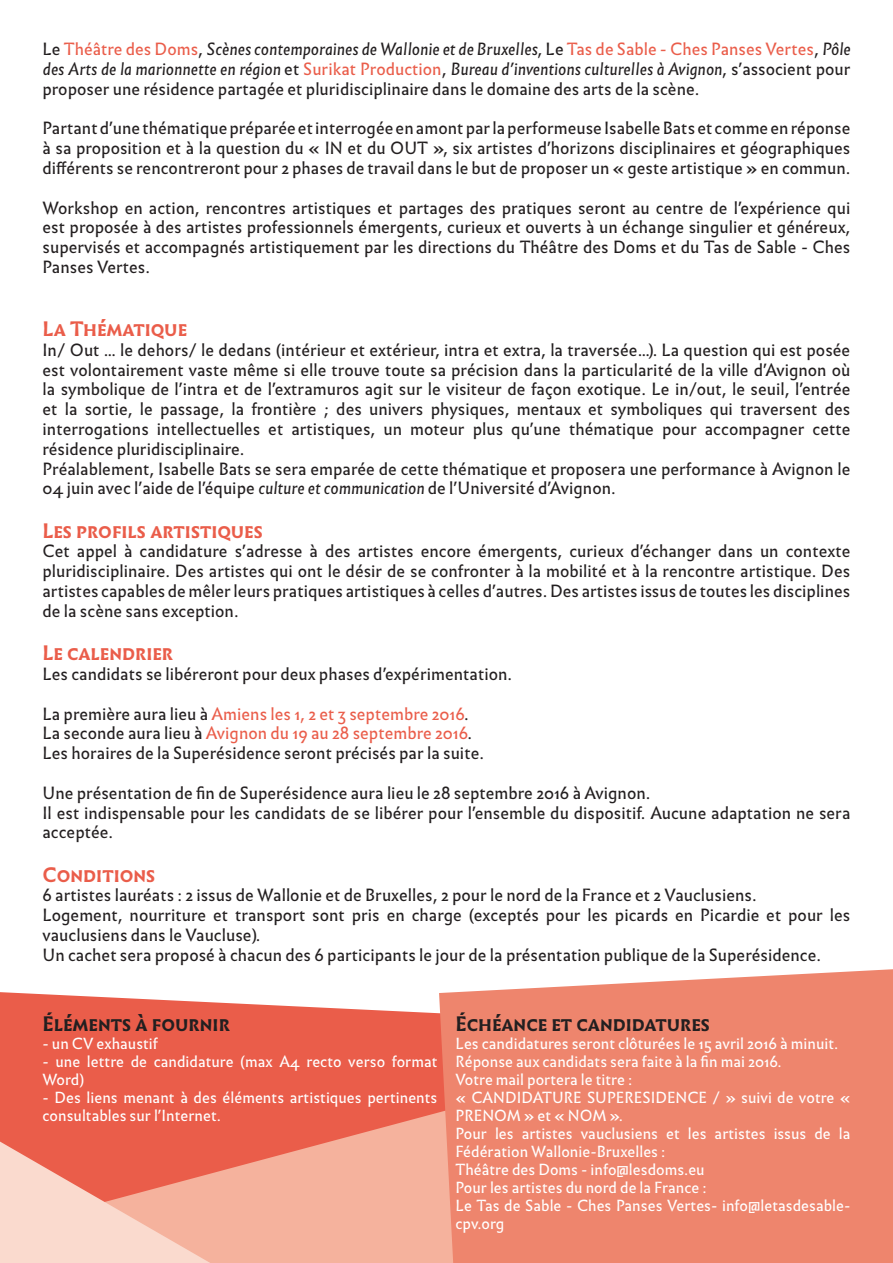
<style>
.page{position:relative;width:893px;height:1263px;background:#fff}
.page>*{position:absolute;margin:0;border:0;box-sizing:border-box;transform-origin:0 0}
.t1{font:700 19.5px "Infini";color:#ea5d4a}
.t2{font:700 19.5px "Infini";color:#231f20}
.t3{font:16.5px/19.8px "Infini";color:#231f20}
.t4{font:italic 16.5px/19.8px "Infini";color:#231f20;text-align:justify}
.t5{font:15px/18px "Infini";color:#fff}
.s1{font-style:normal}
.s2{font-style:normal;color:#ea5d4a}
.s3{font-style:italic}
.s4{color:#ea5d4a}
</style>
<div class="page">
<svg style="left:0;top:992px;width:439px;height:69px;background:#ed7666"></svg>
<svg style="left:0;top:1061px;width:439px;height:202px;background:#ee826e"></svg>
<div style="left:439px;top:969px;width:454px;height:294px;background:#ee856d"></div>
<svg style="left:0;top:1141px;width:210px;height:122px;background:#f4ab9b"></svg>
<p class="t4" style="left:43px;top:38px;width:809px"><span class="s1">Le</span> <span class="s2">Théâtre des Doms</span><span class="s1">,</span> Scènes contemporaines de Wallonie et de Bruxelles<span class="s1">, Le</span> <span class="s2">Tas de Sable - Ches Panses Vertes</span><span class="s1">,</span> Pôle des Arts de la marionnette en région <span class="s1">et</span> <span class="s2">Surikat Production</span><span class="s1">,</span> Bureau d’inventions culturelles à Avignon<span class="s1">, s’associent pour proposer une résidence partagée et pluridisciplinaire dans le domaine des arts de la scène.</span></p>
<p class="t3" style="left:43px;top:118px;width:809px;text-align:justify">Partant d’une thématique préparée et interrogée en amont par la performeuse Isabelle Bats et comme en réponse à sa proposition et à la question du « IN et du OUT », six artistes d’horizons disciplinaires et géographiques différents se rencontreront pour 2 phases de travail dans le but de proposer un « geste artistique » en commun.</p>
<p class="t3" style="left:43px;top:197px;width:809px;text-align:justify">Workshop en action, rencontres artistiques et partages des pratiques seront au centre de l’expérience qui est proposée à des artistes professionnels émergents, curieux et ouverts à un échange singulier et généreux, supervisés et accompagnés artistiquement par les directions du Théâtre des Doms et du Tas de Sable - Ches Panses Vertes.</p>
<p class="t1" style="left:43px;top:314px;width:146px">La Thématique</p>
<p class="t3" style="left:43px;top:339px;width:809px">In/ Out … le dehors/ le dedans (intérieur et extérieur, intra et extra, la traversée…). La question qui est posée est volontairement vaste même si elle trouve toute sa précision dans la particularité de la ville d’Avignon où la symbolique de l’intra et de l’extramuros agit sur le visiteur de façon exotique. Le in/out, le seuil, l’entrée et la sortie, le passage, la frontière ; des univers physiques, mentaux et symboliques qui traversent des interrogations intellectuelles et artistiques, un moteur plus qu’une thématique pour accompagner cette résidence pluridisciplinaire.<br>Préalablement, Isabelle Bats se sera emparée de cette thématique et proposera une performance à Avignon le 04 juin avec l’aide de l’équipe <span class="s3">culture et communication</span> de l’Université d’Avignon.</p>
<p class="t1" style="left:43px;top:515px;width:222px">Les profils artistiques</p>
<p class="t3" style="left:43px;top:541px;width:809px;text-align:justify">Cet appel à candidature s’adresse à des artistes encore émergents, curieux d’échanger dans un contexte pluridisciplinaire. Des artistes qui ont le désir de se confronter à la mobilité et à la rencontre artistique. Des artistes capables de mêler leurs pratiques artistiques à celles d’autres. Des artistes issus de toutes les disciplines de la scène sans exception.</p>
<p class="t1" style="left:43px;top:638px;width:132px">Le calendrier</p>
<p class="t3" style="left:43px;top:663px;width:471px">Les candidats se libéreront pour deux phases d’expérimentation.</p>
<p class="t3" style="left:43px;top:703px;width:443px">La première aura lieu à <span class="s4">Amiens les 1, 2 et 3 septembre 2016</span>.<br>La seconde aura lieu à <span class="s4">Avignon du 19 au 28 septembre 2016</span>.<br>Les horaires de la Superésidence seront précisés par la suite.</p>
<p class="t3" style="left:43px;top:782px;width:809px">Une présentation de fin de Superésidence aura lieu le 28 septembre 2016 à Avignon.<br>Il est indispensable pour les candidats de se libérer pour l’ensemble du dispositif. Aucune adaptation ne sera acceptée.</p>
<p class="t1" style="left:43px;top:859px;width:114px">Conditions</p>
<p class="t3" style="left:43px;top:884px;width:809px">6 artistes lauréats : 2 issus de Wallonie et de Bruxelles, 2 pour le nord de la France et 2 Vauclusiens.<br>Logement, nourriture et transport sont pris en charge (exceptés pour les picards en Picardie et pour les vauclusiens dans le Vaucluse).<br>Un cachet sera proposé à chacun des 6 participants le jour de la présentation publique de la Superésidence.</p>
<p class="t2" style="left:43px;top:1009px;width:189px">Éléments à fournir</p>
<p class="t5" style="left:43px;top:1034px;width:117px">- un CV exhaustif</p>
<p class="t5" style="left:43px;top:1052px;width:396px">- une lettre de candidature (max A4 recto verso format<br>Word)</p>
<p class="t5" style="left:43px;top:1088px;width:396px">- Des liens menant à des éléments artistiques pertinents consultables sur l’Internet.</p>
<p class="t2" style="left:455px;top:1009px;width:256px">Échéance et candidatures</p>
<p class="t5" style="left:455px;top:1034px;width:396px">Les candidatures seront clôturées le 15 avril 2016 à minuit.<br>Réponse aux candidats sera faite à la fin mai 2016.<br>Votre mail portera le titre :<br>« CANDIDATURE SUPERESIDENCE / » suivi de votre « PRENOM » et « NOM ».<br>Pour les artistes vauclusiens et les artistes issus de la Fédération Wallonie-Bruxelles :<br>Théâtre des Doms - info@lesdoms.eu<br>Pour les artistes du nord de la France :<br>Le Tas de Sable - Ches Panses Vertes- info@letasdesable&shy;cpv.org</p>
</div>
